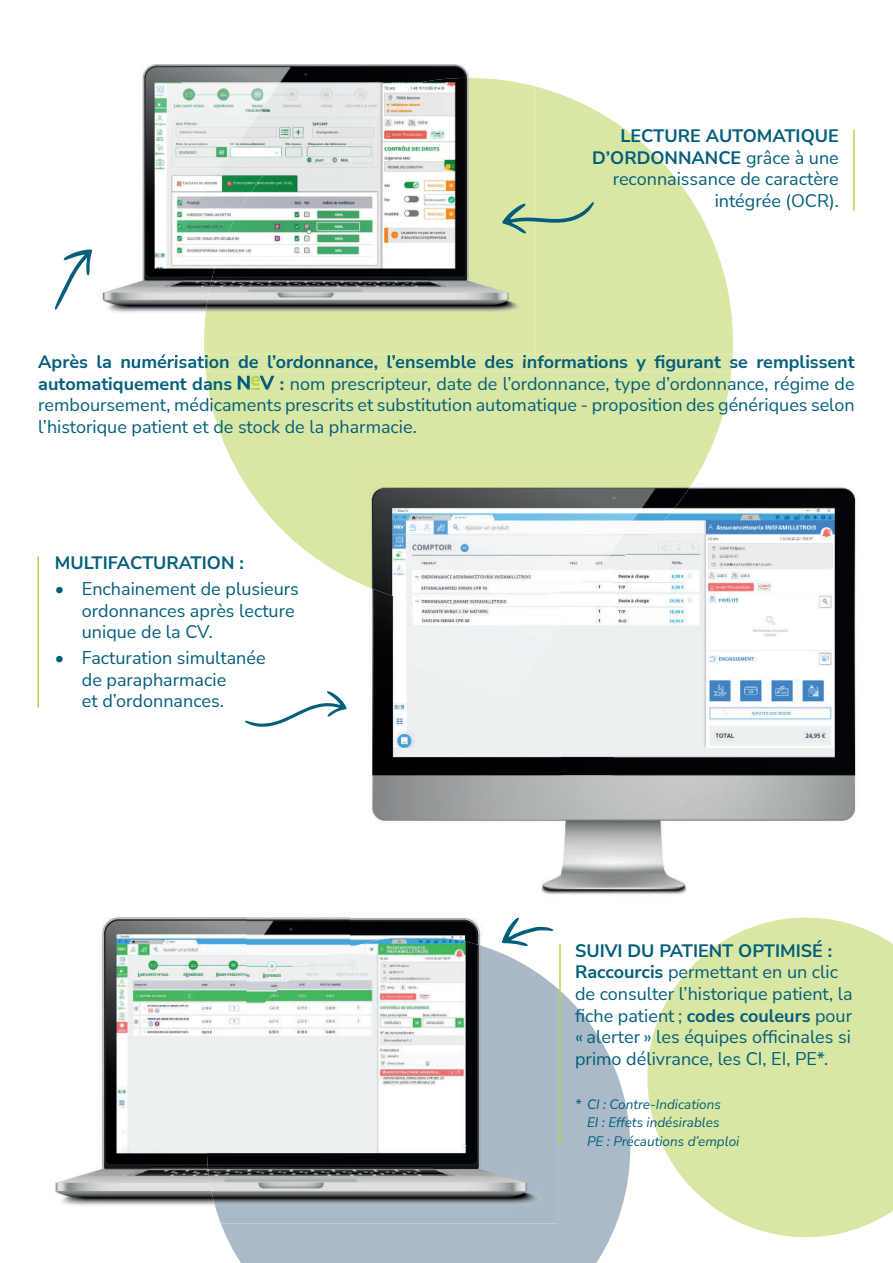
<style>
.page{position:relative;width:893px;height:1263px;background:#fff}
.page>*{position:absolute;margin:0;border:0;box-sizing:border-box;transform-origin:0 0}
.t1{font:18px/21.6px "Nunito Sans";color:#025e7a}
.t2{font:700 18px/21.6px "Nunito Sans";color:#025e7a}
.t3{font:italic 13.5px/18.3px "Nunito Sans";color:#025e7a}
.s1{font-weight:700}
</style>
<div class="page">
<svg style="left:221px;top:989px;width:409px;height:274px;background:#b6c4d1"></svg>
<svg style="left:647px;top:918px;width:246px;height:319px;fill:#d9e7a4"></svg>
<svg style="left:208px;top:87px;width:525px;height:493px;fill:#d9e7a4"></svg>
<svg style="left:205px;top:354px;width:528px;height:36px;background:#d7e5a4"></svg>
<img style="left:92px;top:64px;width:444px;height:298px">
<img style="left:204px;top:78px;width:332px;height:276px">
<img style="left:92px;top:354px;width:60px;height:8px">
<svg style="left:502px;top:202px;width:92px;height:32px;background:#b4cf9c"></svg>
<img style="left:614px;top:472px;width:242px;height:423px">
<img style="left:561px;top:607px;width:53px;height:288px">
<img style="left:371px;top:607px;width:190px;height:288px">
<svg style="left:799px;top:917px;width:14px;height:1px"></svg>
<img style="left:352px;top:472px;width:347px;height:135px">
<svg style="left:245px;top:691px;width:102px;height:36px"></svg>
<hr style="left:38px;top:556px;width:1px;height:151px;background:#b8d548">
<hr style="left:853px;top:129px;width:2px;height:82px;background:#b8d548">
<svg style="left:54px;top:249px;width:38px;height:61px"></svg>
<img style="left:55px;top:917px;width:192px;height:289px">
<img style="left:247px;top:917px;width:103px;height:19px">
<img style="left:350px;top:917px;width:131px;height:19px">
<img style="left:207px;top:936px;width:351px;height:287px">
<img style="left:352px;top:917px;width:129px;height:1px">
<hr style="left:559px;top:944px;width:2px;height:202px;background:#b8d548">
<svg style="left:502px;top:917px;width:53px;height:29px"></svg>
<p class="t1" style="left:592px;top:124px;width:248px;text-align:right"><span class="s1">LECTURE AUTOMATIQUE<br>D’ORDONNANCE</span> grâce à une reconnaissance de caractère intégrée (OCR).</p>
<p class="t2" style="left:38px;top:350px;width:818px">Après la numérisation de l’ordonnance, l’ensemble des informations y figurant se remplissent automatiquement dans</p>
<p class="t1" style="left:38px;top:372px;width:818px;text-align:justify;text-indent:242px"><span class="s1">:</span> nom prescripteur, date de l’ordonnance, type d’ordonnance, régime de remboursement, médicaments prescrits et substitution automatique - proposition des génériques selon l’historique patient et de stock de la pharmacie.</p>
<p class="t2" style="left:55px;top:552px;width:190px">MULTIFACTURATION :</p>
<p class="t1" style="left:82px;top:579px;width:219px;text-indent:-27px">ï Enchainement de plusieurs ordonnances après lecture unique de la CV.</p>
<p class="t1" style="left:82px;top:648px;width:185px;text-indent:-27px">ï Facturation simultanée de parapharmacie<br>et d’ordonnances.</p>
<p class="t1" style="left:575px;top:939px;width:279px"><span class="s1">SUIVI DU PATIENT OPTIMISÉ :<br>Raccourcis</span> permettant en un clic de consulter l’historique patient, la fiche patient ; <span class="s1">codes couleurs</span> pour « alerter » les équipes officinales si primo délivrance, les CI, EI, PE*.</p>
<p class="t3" style="left:587px;top:1096px;width:154px;text-indent:-12px">* CI : Contre-Indications<br>EI : Effets indésirables<br>PE : Précautions d’emploi</p>
</div>
